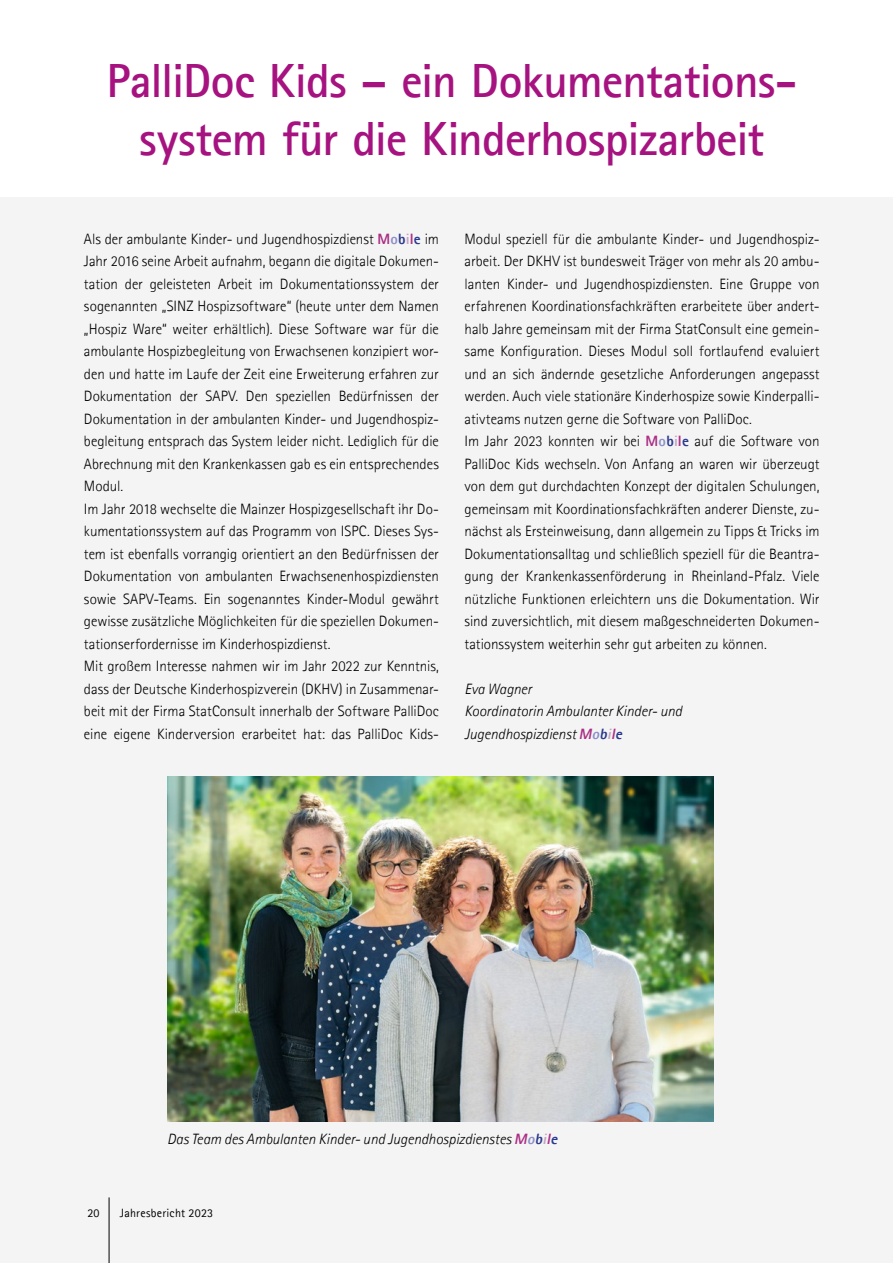
<style>
.page{position:relative;width:893px;height:1263px;background:#fff}
.page>*{position:absolute;margin:0;border:0;box-sizing:border-box;transform-origin:0 0}
.t1{font:700 48px/57.6px "Agfa Rotis Sans Serif";letter-spacing:-.015em;color:#a61380;text-align:center}
.t2{font:300 15px/22.5px "Agfa Rotis Sans Serif";color:#000}
.t3{font:italic 300 15px/22.5px "Agfa Rotis Sans Serif";letter-spacing:-.005em;color:#000}
.t4{font:12px "Agfa Rotis Sans Serif";letter-spacing:.02em;color:#000}
.s1{font-weight:800;color:#ab2f85}
.s2{font-weight:800;color:#8c91c8}
.s3{font-weight:800;color:#2a3a8d}
.s4{font-weight:800;color:#c3a3c0}
</style>
<div class="page">
<div style="left:0;top:198px;width:893px;height:1065px;background:#f4f4f4"></div>
<hr style="left:109px;top:1197px;width:1px;height:66px;background:#000">
<img style="left:167px;top:777px;width:546px;height:344px">
<h1 class="t1" style="left:107px;top:51px;width:692px">PalliDoc Kids – ein Dokumentations&shy;system für die Kinderhospizarbeit</h1>
<p class="t2" style="left:84px;top:227px;width:357px">Als der ambulante Kinder- und Jugendhospizdienst <span class="s1">M</span><span class="s2">o</span><span class="s3">b</span><span class="s4">i</span><span class="s1">l</span><span class="s3">e</span> im Jahr 2016 seine Arbeit aufnahm, begann die digitale Dokumen&shy;tation der geleisteten Arbeit im Dokumentationssystem der sogenannten „SINZ Hospizsoftware“ (heute unter dem Namen „Hospiz Ware“ weiter erhältlich). Diese Software war für die ambulante Hospizbegleitung von Erwachsenen konzipiert wor&shy;den und hatte im Laufe der Zeit eine Erweiterung erfahren zur Dokumentation der SAPV. Den speziellen Bedürfnissen der Dokumentation in der ambulanten Kinder- und Jugendhospiz&shy;begleitung entsprach das System leider nicht. Lediglich für die Abrechnung mit den Krankenkassen gab es ein entsprechendes Modul.<br>Im Jahr 2018 wechselte die Mainzer Hospizgesellschaft ihr Do&shy;kumentationssystem auf das Programm von ISPC. Dieses Sys&shy;tem ist ebenfalls vorrangig orientiert an den Bedürfnissen der Dokumentation von ambulanten Erwachsenenhospizdiensten sowie SAPV-Teams. Ein sogenanntes Kinder-Modul gewährt gewisse zusätzliche Möglichkeiten für die speziellen Dokumen&shy;tationserfordernisse im Kinderhospizdienst.<br>Mit großem Interesse nahmen wir im Jahr 2022 zur Kenntnis, dass der Deutsche Kinderhospizverein (DKHV) in Zusammenar&shy;beit mit der Firma StatConsult innerhalb der Software PalliDoc eine eigene Kinderversion erarbeitet hat: das PalliDoc Kids-</p>
<p class="t2" style="left:465px;top:227px;width:357px">Modul speziell für die ambulante Kinder- und Jugendhospiz&shy;arbeit. Der DKHV ist bundesweit Träger von mehr als 20 ambu&shy;lanten Kinder- und Jugendhospizdiensten. Eine Gruppe von erfahrenen Koordinationsfachkräften erarbeitete über andert&shy;halb Jahre gemeinsam mit der Firma StatConsult eine gemein&shy;same Konfiguration. Dieses Modul soll fortlaufend evaluiert und an sich ändernde gesetzliche Anforderungen angepasst werden. Auch viele stationäre Kinderhospize sowie Kinderpalli&shy;ativteams nutzen gerne die Software von PalliDoc.<br>Im Jahr 2023 konnten wir bei <span class="s1">M</span><span class="s2">o</span><span class="s3">b</span><span class="s4">i</span><span class="s1">l</span><span class="s3">e</span> auf die Software von PalliDoc Kids wechseln. Von Anfang an waren wir überzeugt von dem gut durchdachten Konzept der digitalen Schulungen, gemeinsam mit Koordinationsfachkräften anderer Dienste, zu&shy;nächst als Ersteinweisung, dann allgemein zu Tipps &amp; Tricks im Dokumentationsalltag und schließlich speziell für die Beantra&shy;gung der Krankenkassenförderung in Rheinland-Pfalz. Viele nützliche Funktionen erleichtern uns die Dokumentation. Wir sind zuversichtlich, mit diesem maßgeschneiderten Dokumen&shy;tationssystem weiterhin sehr gut arbeiten zu können.</p>
<p class="t3" style="left:465px;top:678px;width:219px">Eva Wagner<br>Koordinatorin Ambulanter Kinder- und<br>Jugendhospizdienst <span class="s1">M</span><span class="s2">o</span><span class="s3">b</span><span class="s4">i</span><span class="s1">l</span><span class="s3">e</span></p>
<p class="t3" style="left:167px;top:1128px;width:395px">Das Team des Ambulanten Kinder- und Jugendhospizdienstes <span class="s1">M</span><span class="s2">o</span><span class="s3">b</span><span class="s4">i</span><span class="s1">l</span><span class="s3">e</span></p>
<p class="t4" style="left:87px;top:1206px;width:14px">20</p>
<p class="t4" style="left:120px;top:1206px;width:95px">Jahresbericht 2023</p>
</div>
